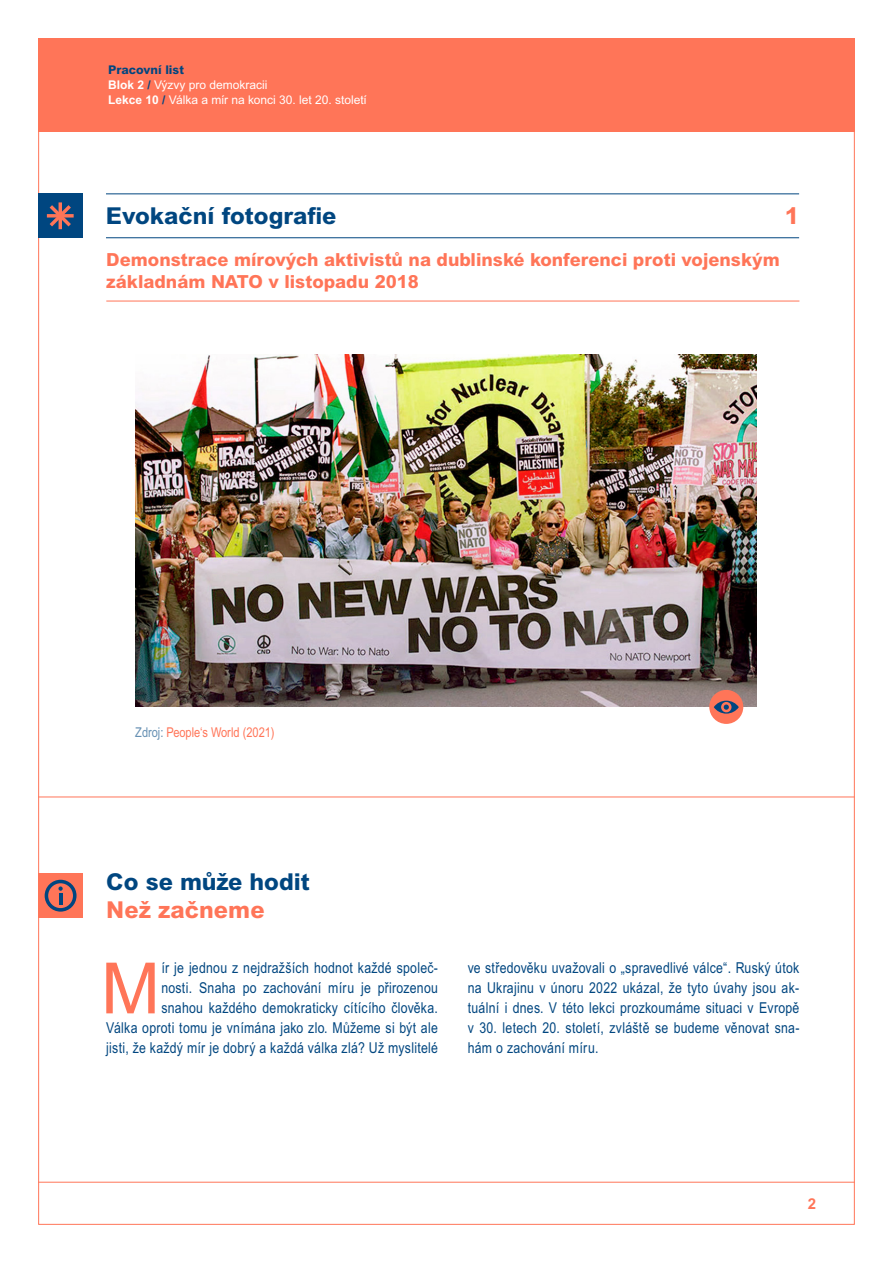
<style>
.page{position:relative;width:893px;height:1263px;background:#fff}
.page>*{position:absolute;margin:0;border:0;box-sizing:border-box;transform-origin:0 0}
.t1{font:70.8px "Arial MT Pro";color:#ff7558}
.t2{font:800 23.25px "Arial MT Pro";color:#004680}
.t3{font:800 23.25px "Arial MT Pro";color:#ff7558}
.t4{font:800 18px/21.6px "Arial MT Pro";color:#ff7558}
.t5{font:15px/20px "Arial Narrow MT Pro";letter-spacing:.02em;color:#004680;text-align:right}
.t6{font:700 15px "Arial MT Pro";color:#ff7558}
.t7{font:13.5px "Arial Narrow MT Pro";color:#ff7558}
.t8{font:12px/15px "Arial MT Pro";color:#fff}
.s1{font-weight:800;color:#004680}
.s2{font-weight:700}
.s3{font-weight:700;color:#004680}
.s4{color:#6690b3}
</style>
<div class="page">
<hr style="left:38px;top:1182px;width:817px;height:1px;background:#ff7558">
<div style="left:38px;top:38px;width:817px;height:94px;background:#ff7558"></div>
<div style="left:38px;top:193px;width:45px;height:45px;background:#004680"></div>
<svg style="left:46px;top:202px;width:28px;height:28px"></svg>
<hr style="left:106px;top:193px;width:693px;height:1px;background:#004680">
<hr style="left:106px;top:237px;width:693px;height:1px;background:#004680">
<hr style="left:106px;top:301px;width:693px;height:1px;background:#ff7558">
<img style="left:135px;top:355px;width:621px;height:352px">
<div style="left:709px;top:690px;width:34px;height:34px;background:#ff7558;border-radius:50%"></div>
<svg style="left:714px;top:701px;width:25px;height:13px"></svg>
<svg style="left:721px;top:702px;width:10px;height:10px"></svg>
<hr style="left:38px;top:797px;width:817px;height:1px;background:#ff7558">
<div style="left:38px;top:873px;width:45px;height:45px;background:#ff7558"></div>
<svg style="left:45px;top:880px;width:32px;height:32px"></svg>
<div style="left:48px;top:883px;width:25px;height:25px;background:#ff7558;border-radius:50%"></div>
<svg style="left:58px;top:886px;width:5px;height:18px"></svg>
<p class="t8" style="left:108px;top:63px;width:260px"><span class="s1">Pracovní list<br></span><span class="s2">Blok 2</span> <span class="s3">/</span> Výzvy pro demokracii<br><span class="s2">Lekce 10</span> <span class="s3">/</span> Válka a mír na konci 30. let 20. století</p>
<h2 class="t2" style="left:106px;top:202px;width:232px">Evokační fotografie</h2>
<h2 class="t3" style="left:785px;top:202px;width:16px">1</h2>
<p class="t4" style="left:106px;top:249px;width:675px">Demonstrace mírových aktivistů na dublinské konferenci proti vojenským základnám NATO v listopadu 2018</p>
<p class="t7" style="left:135px;top:723px;width:141px"><span class="s4">Zdroj:</span> People‘s World (2021)</p>
<h2 class="t2" style="left:106px;top:868px;width:205px">Co se může hodit</h2>
<h2 class="t3" style="left:106px;top:896px;width:160px">Než začneme</h2>
<p class="t5" style="left:106px;top:958px;width:333px">ír je jednou z nejdražších hodnot každé společ-<br>nosti. Snaha po zachování míru je přirozenou<br>snahou každého demokraticky cítícího člověka.<br>Válka oproti tomu je vnímána jako zlo. Můžeme si být ale jisti, že každý mír je dobrý a každá válka zlá? Už myslitelé</p>
<p class="t5" style="left:468px;top:958px;width:333px;text-align:justify">ve středověku uvažovali o „spravedlivé válce“. Ruský útok na Ukrajinu v únoru 2022 ukázal, že tyto úvahy jsou ak&shy;tuální i dnes. V této lekci prozkoumáme situaci v Evropě v 30. letech 20. století, zvláště se budeme věnovat sna&shy;hám o zachování míru.</p>
<h1 class="t1" style="left:101px;top:948px;width:60px">M</h1>
<p class="t6" style="left:808px;top:1195px;width:10px">2</p>
</div>
